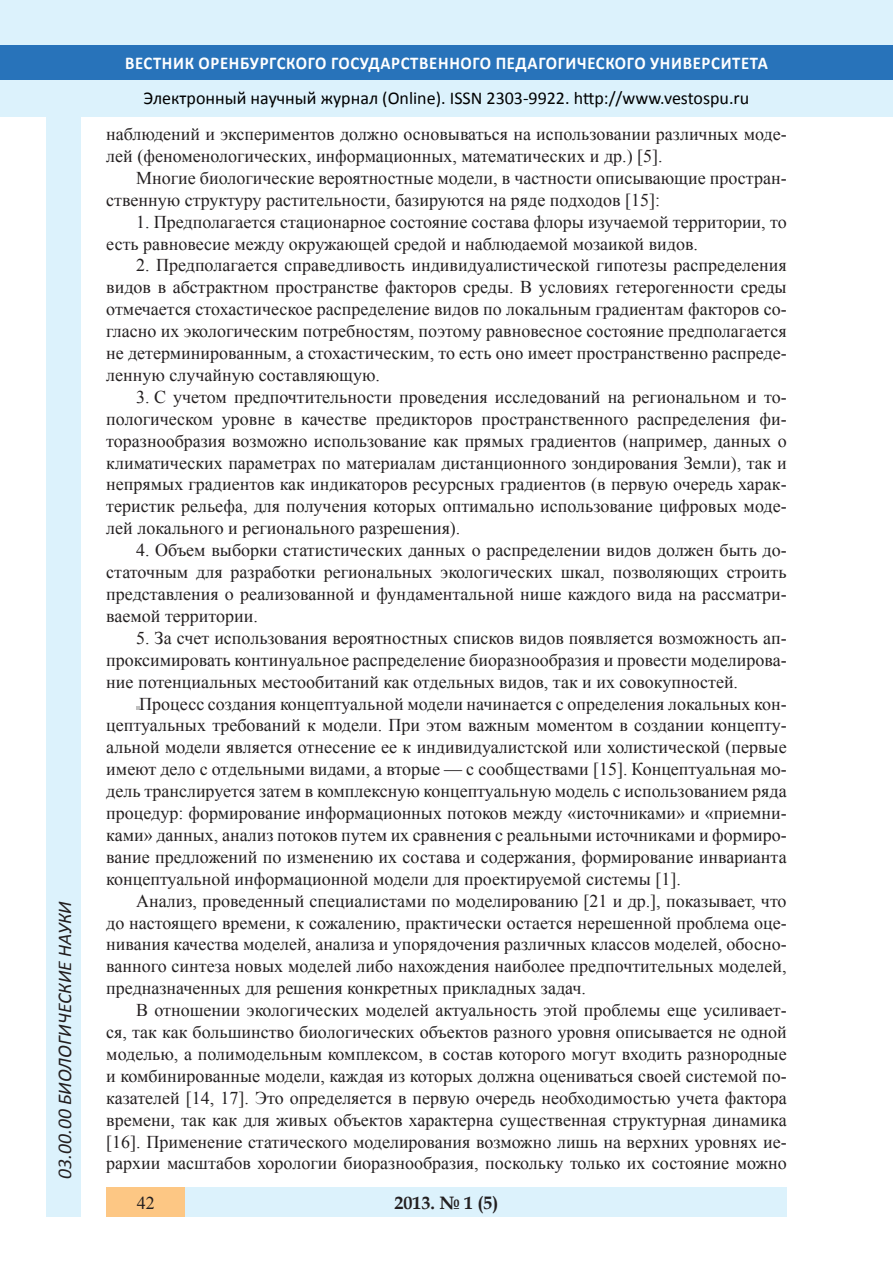
<style>
.page{position:relative;width:893px;height:1263px;background:#fff}
.page>*{position:absolute;margin:0;border:0;box-sizing:border-box;transform-origin:0 0}
.t1{font:italic 19.5px "Calibri";color:#231f20}
.Стиль2{font:18px/21.9px "Times New Roman";color:#231f20;text-align:justify}
.t2{font:18px "Calibri";color:#000}
.t3{font:700 18px "Calibri";letter-spacing:.04em;color:#fff;scale:.93 1}
.t4{font:700 18px "Book Antiqua";color:#231f20}
</style>
<div class="page">
<div style="left:0;top:0;width:893px;height:116px;background:#dcf2fc"></div>
<div style="left:0;top:45px;width:893px;height:34px;background:#2873ba"></div>
<div style="left:106px;top:1188px;width:681px;height:29px;background:#dcf2fc"></div>
<div style="left:106px;top:1188px;width:79px;height:29px;background:#fdc784"></div>
<div style="left:47px;top:116px;width:34px;height:1101px;background:#dcf2fc"></div>
<p class="t1" style="left:51px;top:1179px;width:279px;rotate:-90deg">03.00.00 БИОЛОГИЧЕСКИЕ НАУКИ</p>
<p class="t3" style="left:125px;top:51px;width:693px">ВЕСТНИК ОРЕНБУРГСКОГО ГОСУДАРСТВЕННОГО ПЕДАГОГИЧЕСКОГО УНИВЕРСИТЕТА</p>
<p class="t2" style="left:144px;top:86px;width:607px">Электронный научный журнал (Online). ISSN 2303-9922. http://www.vestospu.ru</p>
<p class="Стиль2" style="left:106px;top:123px;width:682px">наблюдений и экспериментов должно основываться на использовании различных моде&shy;лей (феноменологических, информационных, математических и др.) [5].</p>
<p class="Стиль2" style="left:106px;top:167px;width:682px;text-indent:30px">Многие биологические вероятностные модели, в частности описывающие простран&shy;ственную структуру растительности, базируются на ряде подходов [15]:</p>
<p class="Стиль2" style="left:106px;top:210px;width:682px;text-indent:30px">1. Предполагается стационарное состояние состава флоры изучаемой территории, то есть равновесие между окружающей средой и наблюдаемой мозаикой видов.</p>
<p class="Стиль2" style="left:106px;top:254px;width:682px;text-indent:30px">2. Предполагается справедливость индивидуалистической гипотезы распределения видов в абстрактном пространстве факторов среды. В условиях гетерогенности среды отмечается стохастическое распределение видов по локальным градиентам факторов со&shy;гласно их экологическим потребностям, поэтому равновесное состояние предполагается не детерминированным, а стохастическим, то есть оно имеет пространственно распреде&shy;ленную случайную составляющую.</p>
<p class="Стиль2" style="left:106px;top:386px;width:682px;text-indent:30px">3. С учетом предпочтительности проведения исследований на региональном и то&shy;пологическом уровне в качестве предикторов пространственного распределения фи&shy;торазнообразия возможно использование как прямых градиентов (например, данных о климатических параметрах по материалам дистанционного зондирования Земли), так и непрямых градиентов как индикаторов ресурсных градиентов (в первую очередь харак&shy;теристик рельефа, для получения которых оптимально использование цифровых моде&shy;лей локального и регионального разрешения).</p>
<p class="Стиль2" style="left:106px;top:539px;width:682px;text-indent:30px">4. Объем выборки статистических данных о распределении видов должен быть до&shy;статочным для разработки региональных экологических шкал, позволяющих строить представления о реализованной и фундаментальной нише каждого вида на рассматри&shy;ваемой территории.</p>
<p class="Стиль2" style="left:106px;top:626px;width:682px;text-indent:30px">5. За счет использования вероятностных списков видов появляется возможность ап&shy;проксимировать континуальное распределение биоразнообразия и провести моделирова&shy;ние потенциальных местообитаний как отдельных видов, так и их совокупностей.</p>
<p class="Стиль2" style="left:106px;top:692px;width:682px;text-indent:33px">Процесс создания концептуальной модели начинается с определения локальных кон&shy;цептуальных требований к модели. При этом важным моментом в создании концепту&shy;альной модели является отнесение ее к индивидуалистской или холистической (первые имеют дело с отдельными видами, а вторые — с сообществами [15]. Концептуальная мо&shy;дель транслируется затем в комплексную концептуальную модель с использованием ряда процедур: формирование информационных потоков между «источниками» и «приемни&shy;ками» данных, анализ потоков путем их сравнения с реальными источниками и формиро&shy;вание предложений по изменению их состава и содержания, формирование инварианта концептуальной информационной модели для проектируемой системы [1].</p>
<p class="Стиль2" style="left:106px;top:889px;width:682px;text-indent:30px">Анализ, проведенный специалистами по моделированию [21 и др.], показывает, что до настоящего времени, к сожалению, практически остается нерешенной проблема оце&shy;нивания качества моделей, анализа и упорядочения различных классов моделей, обосно&shy;ванного синтеза новых моделей либо нахождения наиболее предпочтительных моделей, предназначенных для решения конкретных прикладных задач.</p>
<p class="Стиль2" style="left:106px;top:999px;width:682px;text-indent:30px">В отношении экологических моделей актуальность этой проблемы еще усиливает&shy;ся, так как большинство биологических объектов разного уровня описывается не одной моделью, а полимодельным комплексом, в состав которого могут входить разнородные и комбинированные модели, каждая из которых должна оцениваться своей системой по&shy;казателей [14, 17]. Это определяется в первую очередь необходимостью учета фактора времени, так как для живых объектов характерна существенная структурная динамика [16]. Применение статического моделирования возможно лишь на верхних уровнях ие&shy;рархии масштабов хорологии биоразнообразия, поскольку только их состояние можно</p>
<p class="Стиль2" style="left:137px;top:1191px;width:19px">42</p>
<p class="t4" style="left:394px;top:1190px;width:106px">2013. № 1 (5)</p>
</div>
